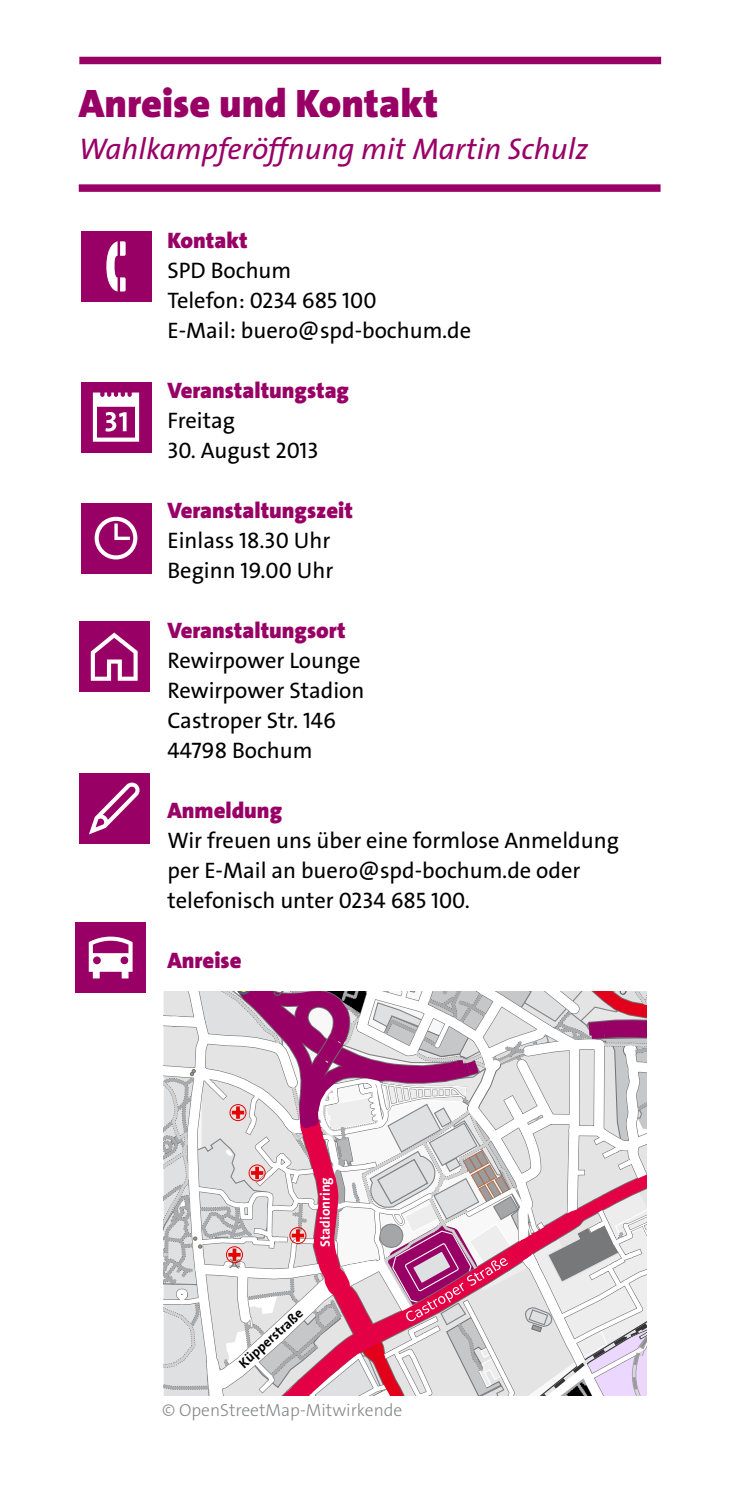
<style>
.page{position:relative;width:745px;height:1489px;background:#fff}
.page>*{position:absolute;margin:0;border:0;box-sizing:border-box;transform-origin:0 0}
.t1{font:900 40px "The Sans LP9";color:#980066}
.t2{font:italic 30px "The Sans B5 Plain";color:#980066}
.t3{font:22.5px/30px "The Sans LP5 Plain";color:#000}
.t4{font:900 22.5px "The Sans LP9";color:#980066}
.t5{font:300 17.5px "The Sans B3";color:#87888a}
.t6{font:700 13.75px "The Sans B7";color:#000}
.t7{font:700 13.75px "The Sans B7";color:#fff}
</style>
<div class="page">
<div style="left:80px;top:381px;width:71px;height:71px;background:#980066"></div>
<svg style="left:93px;top:392px;width:46px;height:49px"></svg>
<div style="left:80px;top:502px;width:71px;height:71px;background:#980066"></div>
<svg style="left:95px;top:516px;width:42px;height:43px"></svg>
<div style="left:79px;top:621px;width:71px;height:71px;background:#980066"></div>
<svg style="left:91px;top:632px;width:46px;height:48px"></svg>
<div style="left:79px;top:57px;width:581px;height:7px;background:#980066"></div>
<div style="left:79px;top:184px;width:581px;height:8px;background:#980066"></div>
<div style="left:80px;top:231px;width:71px;height:71px;background:#980066"></div>
<svg style="left:106px;top:241px;width:19px;height:50px"></svg>
<div style="left:79px;top:773px;width:71px;height:71px;background:#980066"></div>
<svg style="left:89px;top:782px;width:51px;height:52px"></svg>
<div style="left:75px;top:922px;width:71px;height:70px;background:#980066"></div>
<svg style="left:89px;top:936px;width:43px;height:42px"></svg>
<svg style="left:164px;top:991px;width:481px;height:404px"></svg>
<h1 class="t1" style="left:79px;top:77px;width:361px">Anreise und Kontakt</h1>
<h2 class="t2" style="left:79px;top:133px;width:510px">Wahlkampferöffnung mit Martin Schulz</h2>
<p class="t4" style="left:167px;top:225px;width:82px">Kontakt</p>
<p class="t3" style="left:167px;top:255px;width:305px">SPD Bochum<br>Telefon: 0234 685 100<br>E-Mail: buero@spd-bochum.de</p>
<p class="t4" style="left:167px;top:375px;width:183px">Veranstaltungstag</p>
<p class="t3" style="left:167px;top:405px;width:69px">Freitag</p>
<p class="t3" style="left:167px;top:435px;width:152px">30. August 2013</p>
<p class="t4" style="left:167px;top:495px;width:187px">Veranstaltungszeit</p>
<p class="t3" style="left:167px;top:525px;width:167px">Einlass 18.30 Uhr<br>Beginn 19.00 Uhr</p>
<p class="t4" style="left:167px;top:615px;width:180px">Veranstaltungsort</p>
<p class="t3" style="left:167px;top:645px;width:198px">Rewirpower Lounge<br>Rewirpower Stadion<br>Castroper Str. 146<br>44798 Bochum</p>
<p class="t4" style="left:167px;top:795px;width:116px">Anmeldung</p>
<p class="t3" style="left:167px;top:825px;width:452px">Wir freuen uns über eine formlose Anmeldung per E-Mail an buero@spd-bochum.de oder telefonisch unter 0234 685 100.</p>
<p class="t4" style="left:167px;top:945px;width:76px">Anreise</p>
<p class="t7" style="left:318px;top:1246px;width:71px;rotate:-90deg">Stadionring</p>
<p class="t6" style="left:236px;top:1359px;width:82px;rotate:-42deg">Küpperstraße</p>
<p class="t5" style="left:162px;top:1401px;width:242px">© OpenStreetMap-Mitwirkende</p>
</div>
